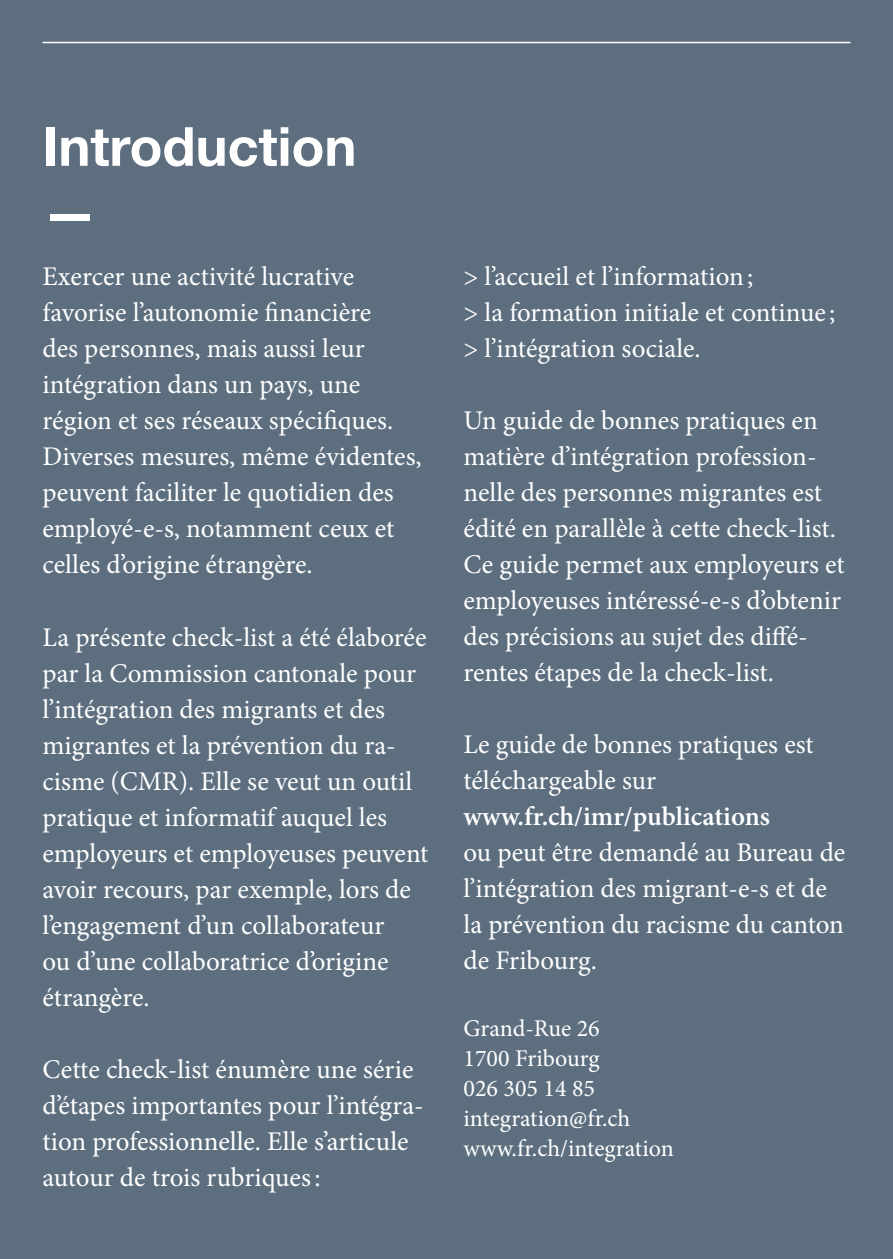
<style>
.page{position:relative;width:893px;height:1259px;background:#5d6e7f}
.page>*{position:absolute;margin:0;border:0;box-sizing:border-box;transform-origin:0 0}
.t1{font:700 54px/66px "Helvetica Neue";color:#fff}
.t2{font:27px/36px "Minion Pro";color:#fff}
.t3{font:600 27px "Minion Pro";color:#fff}
.t4{font:24px/30px "Minion Pro";color:#fff}
</style>
<div class="page">
<hr style="left:43px;top:42px;width:807px;height:1px;background:#fff">
<h1 class="t1" style="left:43px;top:112px;width:315px">Introduction —</h1>
<p class="t2" style="left:43px;top:259px;width:381px">Exercer une activité lucrative favorise l’autonomie financière<br>des personnes, mais aussi leur intégration dans un pays, une région et ses réseaux spécifiques.<br>Diverses mesures, même évidentes, peuvent faciliter le quotidien des employé-e-s, notamment ceux et celles d’origine étrangère.</p>
<p class="t2" style="left:43px;top:619px;width:387px">La présente check-list a été élaborée par la Commission cantonale pour l’intégration des migrants et des migrantes et la prévention du ra&shy;cisme (CMR). Elle se veut un outil pratique et informatif auquel les employeurs et employeuses peuvent avoir recours, par exemple, lors de l’engagement d’un collaborateur<br>ou d’une collaboratrice d’origine étrangère.</p>
<p class="t2" style="left:43px;top:1051px;width:383px">Cette check-list énumère une série d’étapes importantes pour l’intégra&shy;tion professionnelle. Elle s’articule autour de trois rubriques:</p>
<p class="t2" style="left:463px;top:259px;width:373px">&gt; l’accueil et l’information;<br>&gt; la formation initiale et continue ; &gt; l’intégration sociale.</p>
<p class="t2" style="left:463px;top:403px;width:383px">Un guide de bonnes pratiques en matière d’intégration profession&shy;nelle des personnes migrantes est édité en parallèle à cette check-list.<br>Ce guide permet aux employeurs et employeuses intéressé-e-s d’obtenir des précisions au sujet des diffé&shy;rentes étapes de la check-list.</p>
<p class="t2" style="left:463px;top:727px;width:352px">Le guide de bonnes pratiques est téléchargeable sur</p>
<p class="t3" style="left:463px;top:798px;width:308px">www.fr.ch/imr/publications</p>
<p class="t2" style="left:463px;top:835px;width:383px">ou peut être demandé au Bureau de l’intégration des migrant-e-s et de la prévention du racisme du canton de Fribourg.</p>
<p class="t4" style="left:463px;top:1013px;width:212px">Grand-Rue 26<br>1700 Fribourg<br>026 305 14 85 integration@fr.ch www.fr.ch/integration</p>
</div>
